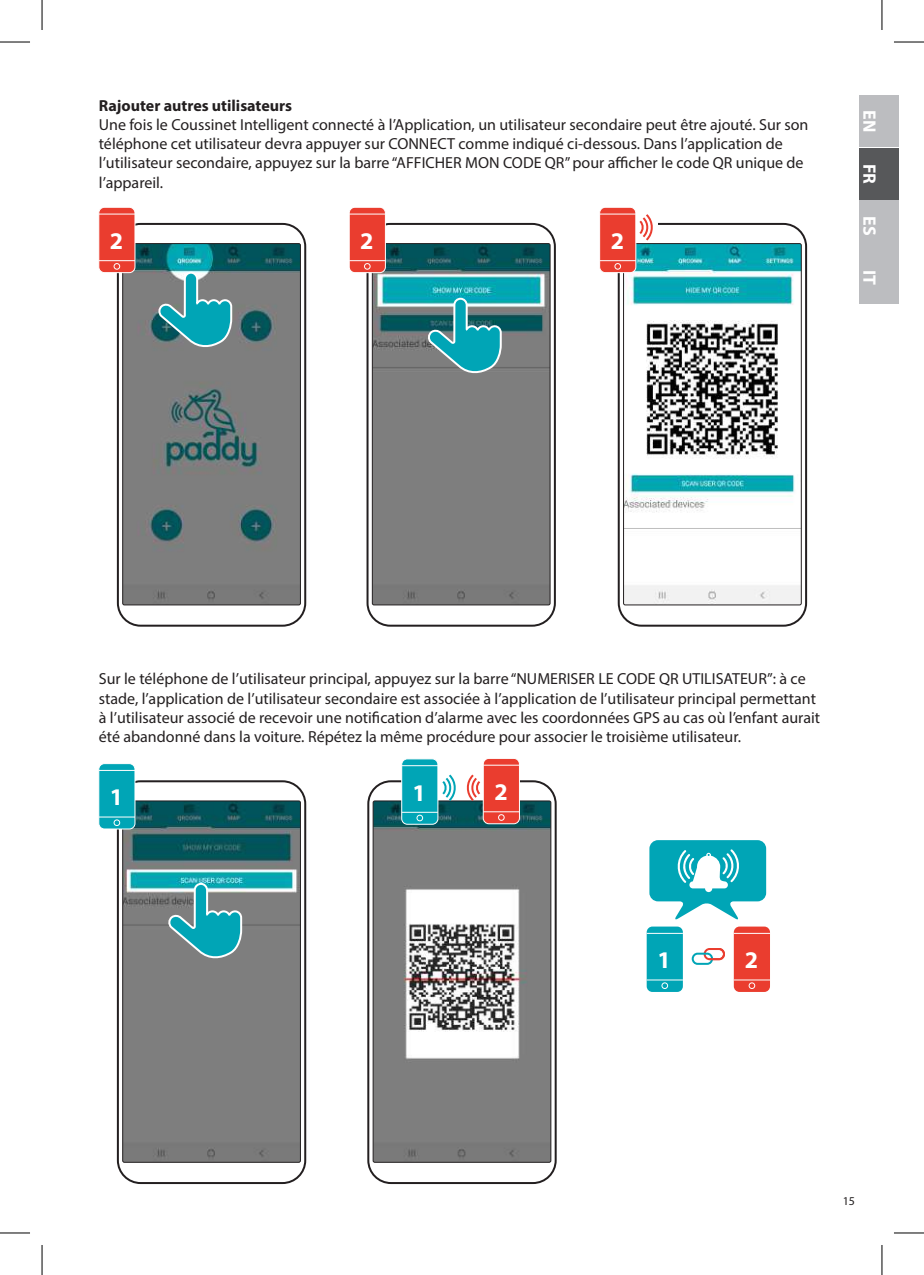
<style>
.page{position:relative;width:924px;height:1275px;background:#fff}
.page>*{position:absolute;margin:0;border:0;box-sizing:border-box;transform-origin:0 0}
.t1{font:700 24px "Myriad Pro";color:#fff}
.t2{font:700 18px "Myriad Pro";letter-spacing:-.005em;color:#fff}
.t3{font:16px/19.2px "Myriad Pro";color:#231f20}
.t4{font:700 16px "Myriad Pro";color:#231f20}
.t5{font:12px "Myriad Pro";color:#231f20}
</style>
<div class="page">
<svg style="left:859px;top:96px;width:39px;height:207px;background:#a2a3a6"></svg>
<div style="left:117px;top:223px;width:189px;height:403px;border:2px solid #231f20;border-radius:23px"></div>
<img style="left:124px;top:245px;width:174px;height:358px">
<div style="left:122px;top:243px;width:178px;height:362px;border:1px solid #231f20;border-radius:2px"></div>
<div style="left:117px;top:780px;width:189px;height:404px;border:2px solid #231f20;border-radius:23px"></div>
<img style="left:124px;top:802px;width:174px;height:358px">
<div style="left:122px;top:800px;width:178px;height:362px;border:1px solid #231f20;border-radius:2px"></div>
<div style="left:367px;top:780px;width:189px;height:404px;border:2px solid #231f20;border-radius:23px"></div>
<img style="left:374px;top:802px;width:175px;height:358px">
<div style="left:372px;top:800px;width:179px;height:362px;border:1px solid #231f20;border-radius:2px"></div>
<div style="left:366px;top:223px;width:189px;height:403px;border:2px solid #231f20;border-radius:23px"></div>
<img style="left:374px;top:245px;width:174px;height:358px">
<div style="left:372px;top:243px;width:178px;height:362px;border:1px solid #231f20;border-radius:2px"></div>
<div style="left:617px;top:223px;width:189px;height:403px;border:2px solid #231f20;border-radius:23px"></div>
<img style="left:625px;top:245px;width:174px;height:358px">
<div style="left:623px;top:243px;width:178px;height:362px;border:1px solid #231f20;border-radius:2px"></div>
<svg style="left:425px;top:297px;width:77px;height:80px;background:#4599a1"></svg>
<div style="left:733px;top:926px;width:36px;height:66px;background:#ea3d2f;border-radius:6px"></div>
<hr style="left:733px;top:979px;width:36px;height:1px;background:#fff">
<hr style="left:733px;top:933px;width:36px;height:1px;background:#fff">
<div style="left:748px;top:982px;width:6px;height:7px;border:1px solid #fff;border-radius:50%"></div>
<div style="left:99px;top:207px;width:36px;height:66px;background:#ea3d2f;border-radius:6px"></div>
<div style="left:98px;top:207px;width:37px;height:66px;border:1px solid #fff;border-radius:6px"></div>
<hr style="left:99px;top:260px;width:36px;height:1px;background:#fff">
<hr style="left:99px;top:214px;width:36px;height:1px;background:#fff">
<div style="left:113px;top:263px;width:7px;height:7px;border:1px solid #fff;border-radius:50%"></div>
<div style="left:349px;top:207px;width:36px;height:66px;background:#ea3d2f;border-radius:6px"></div>
<div style="left:348px;top:207px;width:38px;height:66px;border:1px solid #fff;border-radius:6px"></div>
<hr style="left:349px;top:260px;width:36px;height:1px;background:#fff">
<hr style="left:349px;top:214px;width:36px;height:1px;background:#fff">
<div style="left:364px;top:263px;width:6px;height:7px;border:1px solid #fff;border-radius:50%"></div>
<div style="left:646px;top:926px;width:36px;height:66px;background:#00a5b6;border-radius:6px"></div>
<hr style="left:646px;top:979px;width:36px;height:1px;background:#fff">
<hr style="left:646px;top:933px;width:36px;height:1px;background:#fff">
<div style="left:661px;top:982px;width:6px;height:7px;border:1px solid #fff;border-radius:50%"></div>
<div style="left:703px;top:948px;width:21px;height:12px;border:2px solid #ea3d2f;border-radius:5px"></div>
<div style="left:691px;top:952px;width:21px;height:13px;border:2px solid #00a5b6;border-radius:5px"></div>
<svg style="left:707px;top:948px;width:18px;height:13px"></svg>
<svg style="left:156px;top:270px;width:77px;height:81px;background:#54989f"></svg>
<svg style="left:166px;top:881px;width:77px;height:81px;background:#559fa6"></svg>
<div style="left:99px;top:763px;width:36px;height:66px;background:#00a5b6;border-radius:6px"></div>
<div style="left:98px;top:763px;width:37px;height:66px;border:1px solid #fff;border-radius:6px"></div>
<hr style="left:99px;top:816px;width:36px;height:1px;background:#fff">
<hr style="left:99px;top:770px;width:36px;height:1px;background:#fff">
<div style="left:113px;top:819px;width:7px;height:7px;border:1px solid #fff;border-radius:50%"></div>
<div style="left:427px;top:775px;width:63px;height:21px;background:#fff"></div>
<div style="left:483px;top:758px;width:36px;height:65px;background:#ea3d2f;border-radius:6px"></div>
<div style="left:482px;top:758px;width:37px;height:66px;border:1px solid #fff;border-radius:6px"></div>
<hr style="left:483px;top:811px;width:36px;height:1px;background:#fff">
<hr style="left:483px;top:764px;width:36px;height:1px;background:#fff">
<div style="left:498px;top:814px;width:6px;height:7px;border:1px solid #fff;border-radius:50%"></div>
<svg style="left:466px;top:774px;width:16px;height:29px"></svg>
<div style="left:401px;top:759px;width:36px;height:65px;background:#00a5b6;border-radius:6px"></div>
<div style="left:401px;top:758px;width:37px;height:66px;border:1px solid #fff;border-radius:6px"></div>
<hr style="left:401px;top:812px;width:36px;height:1px;background:#fff">
<hr style="left:401px;top:765px;width:36px;height:1px;background:#fff">
<div style="left:416px;top:814px;width:7px;height:7px;border:1px solid #fff;border-radius:50%"></div>
<svg style="left:440px;top:774px;width:16px;height:29px"></svg>
<svg style="left:649px;top:840px;width:116px;height:80px"></svg>
<div style="left:626px;top:215px;width:31px;height:15px;background:#fff"></div>
<div style="left:599px;top:207px;width:36px;height:66px;background:#ea3d2f;border-radius:6px"></div>
<div style="left:599px;top:207px;width:37px;height:66px;border:1px solid #fff;border-radius:6px"></div>
<hr style="left:599px;top:260px;width:36px;height:1px;background:#fff">
<hr style="left:599px;top:214px;width:36px;height:1px;background:#fff">
<div style="left:614px;top:263px;width:6px;height:7px;border:1px solid #fff;border-radius:50%"></div>
<svg style="left:639px;top:214px;width:14px;height:27px"></svg>
<hr style="left:0;top:42px;width:30px;height:1px;background:#000">
<hr style="left:893px;top:42px;width:30px;height:1px;background:#000">
<hr style="left:0;top:1232px;width:30px;height:1px;background:#000">
<hr style="left:893px;top:1232px;width:30px;height:1px;background:#000">
<hr style="left:42px;top:0;width:1px;height:30px;background:#000">
<hr style="left:42px;top:1245px;width:1px;height:30px;background:#000">
<hr style="left:881px;top:0;width:1px;height:30px;background:#000">
<hr style="left:881px;top:1245px;width:1px;height:30px;background:#000">
<p class="t4" style="left:99px;top:95px;width:195px">Rajouter autres utilisateurs</p>
<p class="t3" style="left:99px;top:115px;width:710px">Une fois le Coussinet Intelligent connecté à l’Application, un utilisateur secondaire peut être ajouté. Sur son téléphone cet utilisateur devra appuyer sur CONNECT comme indiqué ci-dessous. Dans l’application de l’utilisateur secondaire, appuyez sur la barre “AFFICHER MON CODE QR” pour afficher le code QR unique de l’appareil.</p>
<h1 class="t1" style="left:110px;top:225px;width:15px">2</h1>
<h1 class="t1" style="left:360px;top:225px;width:15px">2</h1>
<h1 class="t1" style="left:610px;top:225px;width:15px">2</h1>
<p class="t2" style="left:880px;top:110px;width:23px;rotate:90deg">EN</p>
<p class="t2" style="left:880px;top:163px;width:22px;rotate:90deg">FR</p>
<p class="t2" style="left:880px;top:216px;width:21px;rotate:90deg">ES</p>
<p class="t2" style="left:880px;top:270px;width:16px;rotate:90deg">IT</p>
<p class="t3" style="left:99px;top:669px;width:722px">Sur le téléphone de l’utilisateur principal, appuyez sur la barre “NUMERISER LE CODE QR UTILISATEUR”: à ce stade, l’application de l’utilisateur secondaire est associée à l’application de l’utilisateur principal permettant à l’utilisateur associé de recevoir une notification d’alarme avec les coordonnées GPS au cas où l’enfant aurait été abandonné dans la voiture. Répétez la même procédure pour associer le troisième utilisateur.</p>
<h1 class="t1" style="left:110px;top:781px;width:15px">1</h1>
<h1 class="t1" style="left:412px;top:777px;width:15px">1</h1>
<h1 class="t1" style="left:494px;top:776px;width:15px">2</h1>
<h1 class="t1" style="left:657px;top:944px;width:15px">1</h1>
<h1 class="t1" style="left:744px;top:944px;width:15px">2</h1>
<p class="t5" style="left:842px;top:1193px;width:14px">15</p>
</div>
